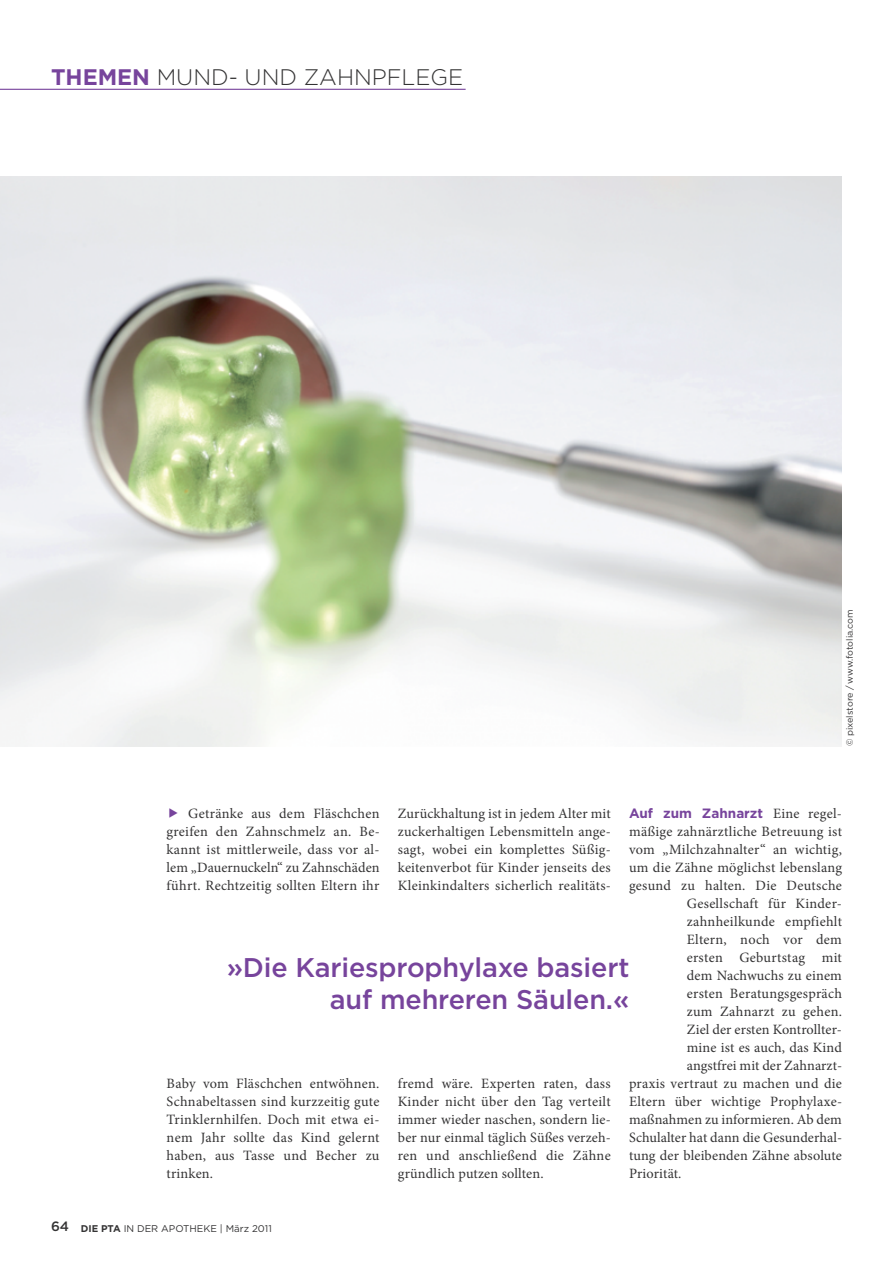
<style>
.page{position:relative;width:893px;height:1263px;background:#fff}
.page>*{position:absolute;margin:0;border:0;box-sizing:border-box;transform-origin:0 0}
.t1{font:500 27px/31.5px "Gotham";letter-spacing:-.005em;color:#77449c;text-align:right}
.t2{font:300 22.5px "Gotham";color:#343334}
.t3{font:14.25px/18px "Minion Pro";letter-spacing:.015em;color:#343334;text-align:justify}
.t4{font:700 13.5px "Gotham";color:#77449c}
.t5{font:9.75px "Gotham";color:#343334}
.t6{font:9px "Gotham";color:#343334}
.s1{font-weight:700;color:#77449c}
.s2{color:#77449c}
.s3{font-family:"Minion Pro";font-weight:400;font-size:14.25px;color:#343334}
.s4{font-weight:500;font-size:13.5px}
.s5{font-weight:700}
</style>
<div class="page">
<hr style="left:0;top:89px;width:466px;height:1px;background:#77449c">
<img style="left:0;top:176px;width:842px;height:570px">
<h2 class="t2" style="left:51px;top:68px;width:414px"><span class="s1">THEMEN</span> MUND- UND ZAHNPFLEGE</h2>
<p class="t6" style="left:846px;top:746px;width:138px;rotate:-90deg">© pixelstore / www.fotolia.com</p>
<p class="t3" style="left:167px;top:806px;width:215px"><span class="s2">◆</span> Getränke aus dem Fläschchen greifen den Zahnschmelz an. Be&shy;kannt ist mittlerweile, dass vor al&shy;lem „Dauernuckeln“ zu Zahnschäden führt. Rechtzeitig sollten Eltern ihr</p>
<p class="t4" style="left:629px;top:808px;width:214px">Auf zum Zahnarzt <span class="s3">Eine regel-</span></p>
<p class="t3" style="left:629px;top:824px;width:214px">mäßige zahnärztliche Betreuung ist</p>
<p class="t3" style="left:629px;top:842px;width:214px">vom „Milchzahnalter“ an wichtig,</p>
<p class="t3" style="left:629px;top:860px;width:214px">um die Zähne möglichst lebenslang</p>
<p class="t3" style="left:629px;top:878px;width:214px">gesund zu halten. Die Deutsche</p>
<p class="t3" style="left:687px;top:896px;width:157px">Gesellschaft für Kinder-</p>
<p class="t3" style="left:687px;top:914px;width:157px">zahnheilkunde empfiehlt</p>
<p class="t3" style="left:687px;top:932px;width:157px">Eltern, noch vor dem</p>
<p class="t3" style="left:687px;top:950px;width:157px">ersten Geburtstag mit</p>
<p class="t3" style="left:687px;top:968px;width:157px">dem Nachwuchs zu einem</p>
<p class="t3" style="left:687px;top:986px;width:157px">ersten Beratungsgespräch</p>
<p class="t3" style="left:687px;top:1004px;width:157px">zum Zahnarzt zu gehen.</p>
<p class="t3" style="left:687px;top:1022px;width:156px">Ziel der ersten Kontrollter-</p>
<p class="t3" style="left:687px;top:1040px;width:157px">mine ist es auch, das Kind</p>
<p class="t3" style="left:687px;top:1058px;width:157px">angstfrei mit der Zahnarzt-</p>
<p class="t3" style="left:629px;top:1076px;width:214px">praxis vertraut zu machen und die</p>
<p class="t3" style="left:629px;top:1094px;width:215px">Eltern über wichtige Prophylaxe-</p>
<p class="t3" style="left:629px;top:1112px;width:214px">maßnahmen zu informieren. Ab dem</p>
<p class="t3" style="left:629px;top:1130px;width:215px">Schulalter hat dann die Gesunderhal-</p>
<p class="t3" style="left:629px;top:1148px;width:214px">tung der bleibenden Zähne absolute</p>
<p class="t3" style="left:629px;top:1166px;width:54px">Priorität.</p>
<p class="t3" style="left:398px;top:806px;width:215px">Zurückhaltung ist in jedem Alter mit zuckerhaltigen Lebensmitteln ange&shy;sagt, wobei ein komplettes Süßig - keitenverbot für Kinder jenseits des Kleinkindalters sicherlich realitäts-</p>
<h1 class="t1" style="left:227px;top:953px;width:404px">»Die Kariesprophylaxe basiert auf mehreren Säulen.«</h1>
<p class="t3" style="left:167px;top:1076px;width:214px">Baby vom Fläschchen entwöhnen.<br>Schnabeltassen sind kurzzeitig gute Trinklernhilfen. Doch mit etwa ei&shy;nem Jahr sollte das Kind gelernt haben, aus Tasse und Becher zu trinken.</p>
<p class="t3" style="left:398px;top:1076px;width:215px">fremd wäre. Experten raten, dass Kinder nicht über den Tag verteilt immer wieder naschen, sondern lie&shy;ber nur einmal täglich Süßes verzeh&shy;ren und anschließend die Zähne gründlich putzen sollten.</p>
<p class="t5" style="left:51px;top:1225px;width:222px"><span class="s4">64</span> <span class="s5">DIE PTA</span> IN DER APOTHEKE | März 2011</p>
</div>
